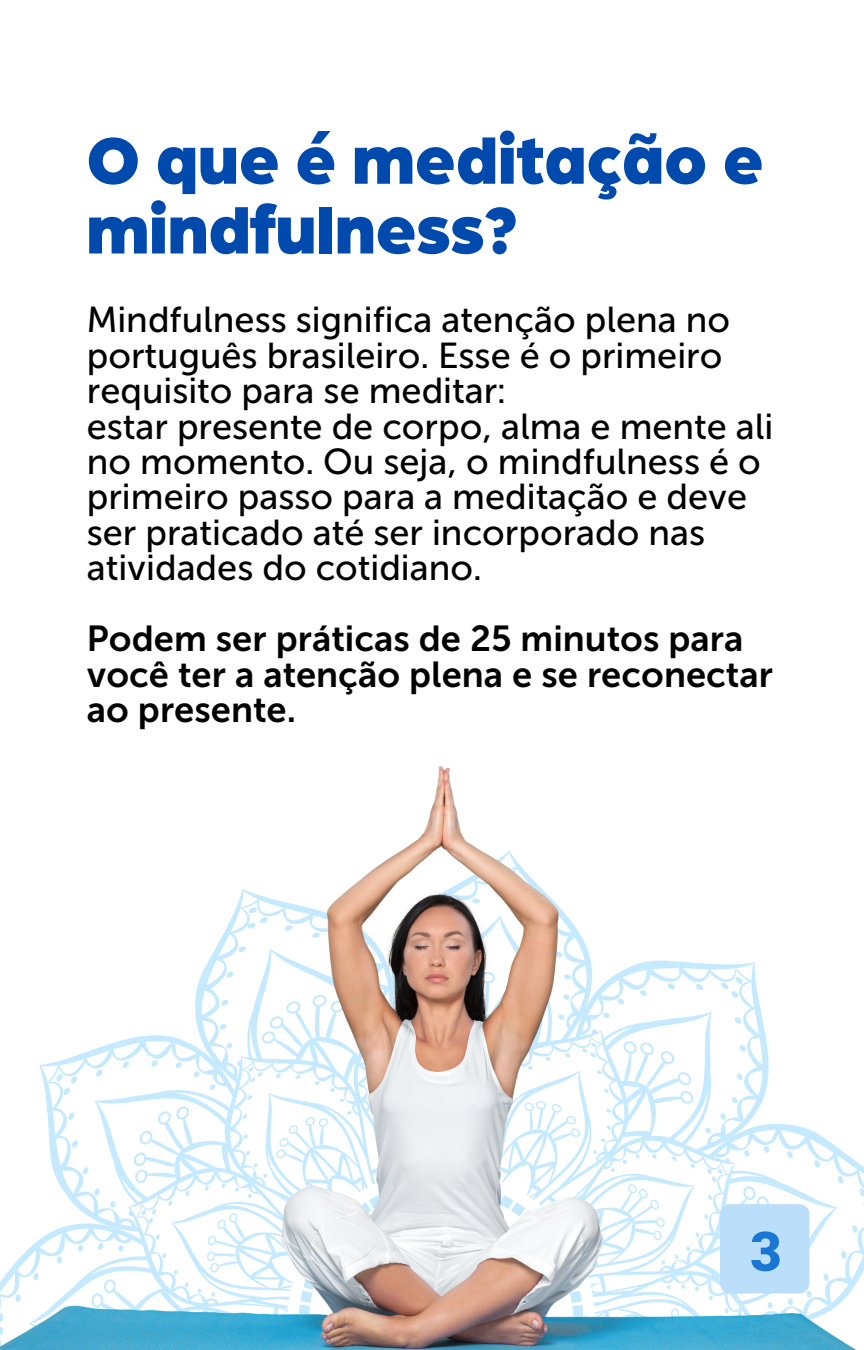
<style>
.page{position:relative;width:864px;height:1350px;background:#fff}
.page>*{position:absolute;margin:0;border:0;box-sizing:border-box;transform-origin:0 0}
.t1{font:900 70.42px/69.8px "Arboria";color:#004aad}
.t2{font:36px/35.6px "Museo Sans Cyrl 500";color:#000}
.t3{font:36px/35.6px "Museo Sans Cyrl 700";color:#000}
</style>
<div class="page">
<img style="left:0;top:766px;width:864px;height:584px">
<div style="left:720px;top:1204px;width:89px;height:89px;background:#bbdefb;border-radius:10px"></div>
<svg style="left:751px;top:1231px;width:29px;height:40px"></svg>
<p class="t1" style="left:86px;top:128px;width:679px">O que é meditação e mindfulness?</p>
<p class="t2" style="left:87px;top:302px;width:645px">Mindfulness significa atenção plena no português brasileiro. Esse é o primeiro requisito para se meditar:</p>
<p class="t2" style="left:87px;top:409px;width:688px">estar presente de corpo, alma e mente ali no momento. Ou seja, o mindfulness é o primeiro passo para a meditação e deve ser praticado até ser incorporado nas atividades do cotidiano.</p>
<p class="t3" style="left:87px;top:621px;width:688px">Podem ser práticas de 25 minutos para você ter a atenção plena e se reconectar ao presente.</p>
</div>
